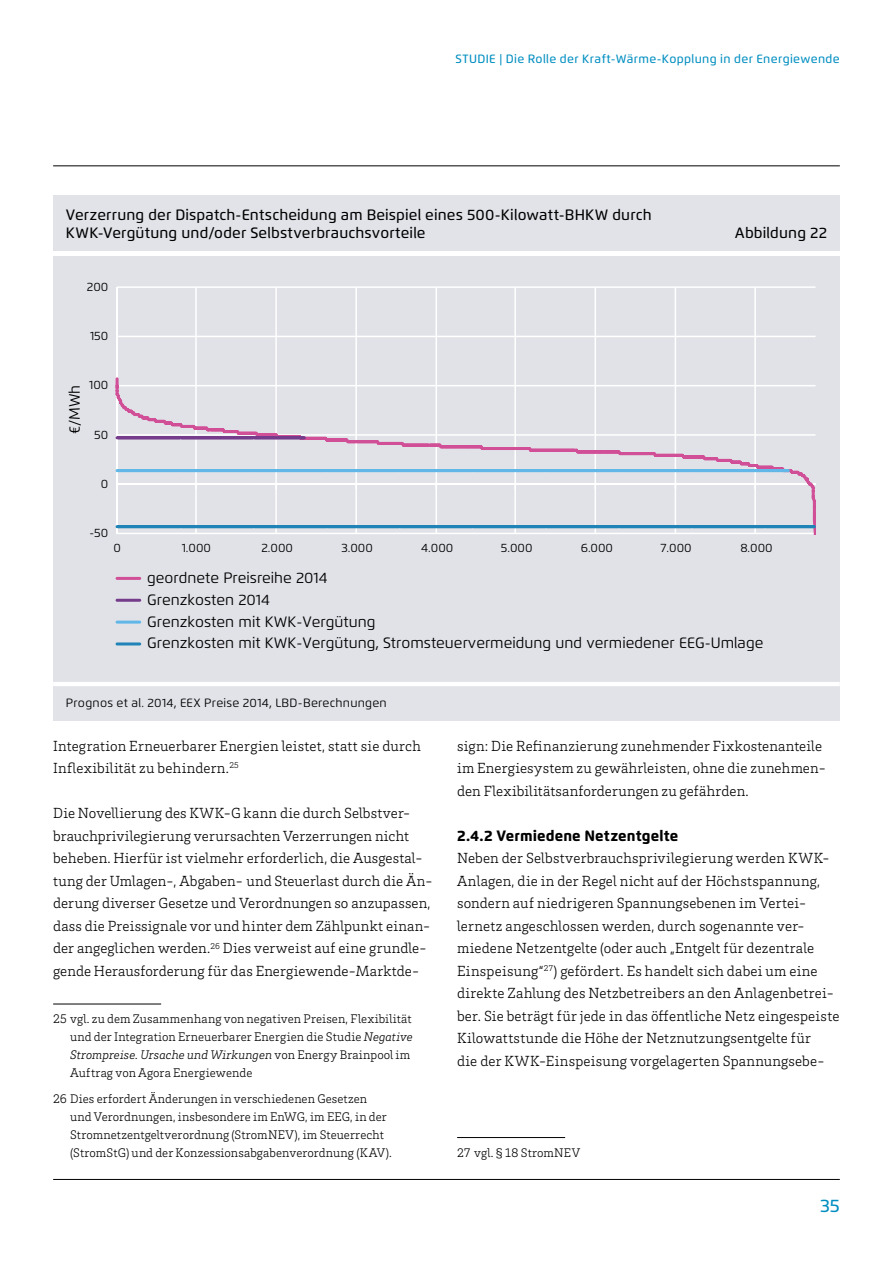
<style>
.page{position:relative;width:893px;height:1263px;background:#fff}
.page>*{position:absolute;margin:0;border:0;box-sizing:border-box;transform-origin:0 0}
.t1{font:500 18px "Flexo";color:#008ec1}
.t2{font:300 15px/22.5px "Brix Slab";letter-spacing:.01em;color:#000}
.t3{font:15px/21.9px "Flexo";color:#000}
.t4{font:500 15px/18px "Flexo";letter-spacing:.01em;color:#000}
.t5{font:800 15px "Flexo";letter-spacing:.005em;color:#000}
.t6{font:300 12.75px/18px "Brix Slab";letter-spacing:.005em;color:#000}
.t7{font:12px "Flexo";letter-spacing:.02em;color:#000}
.t8{font:500 12px "Flexo";letter-spacing:.03em;color:#008ec1}
.s1{font-style:italic}
</style>
<div class="page">
<hr style="left:53px;top:166px;width:787px;height:1px;background:#000">
<hr style="left:53px;top:1179px;width:787px;height:1px;background:#000">
<hr style="left:457px;top:1137px;width:108px;height:1px;background:#000">
<hr style="left:53px;top:1004px;width:108px;height:1px;background:#000">
<div style="left:53px;top:256px;width:787px;height:448px;background:#e1e2e8"></div>
<hr style="left:117px;top:336px;width:699px;height:1px;background:#fff">
<hr style="left:117px;top:286px;width:699px;height:2px;background:#fff">
<hr style="left:195px;top:287px;width:2px;height:246px;background:#fff">
<hr style="left:275px;top:287px;width:2px;height:246px;background:#fff">
<hr style="left:355px;top:287px;width:2px;height:246px;background:#fff">
<hr style="left:436px;top:287px;width:1px;height:246px;background:#fff">
<hr style="left:514px;top:287px;width:2px;height:246px;background:#fff">
<hr style="left:595px;top:287px;width:1px;height:246px;background:#fff">
<hr style="left:675px;top:287px;width:1px;height:246px;background:#fff">
<hr style="left:754px;top:287px;width:2px;height:246px;background:#fff">
<hr style="left:116px;top:287px;width:1px;height:246px;background:#fff">
<svg style="left:116px;top:377px;width:700px;height:157px"></svg>
<svg style="left:116px;top:436px;width:190px;height:3px"></svg>
<hr style="left:116px;top:469px;width:674px;height:3px;background:#61b8e8">
<hr style="left:116px;top:525px;width:700px;height:3px;background:#1e83b6">
<hr style="left:116px;top:577px;width:25px;height:3px;background:#d14f97;border-radius:2px">
<hr style="left:116px;top:599px;width:25px;height:3px;background:#743c8a;border-radius:2px">
<hr style="left:116px;top:621px;width:25px;height:3px;background:#61b8e8;border-radius:2px">
<hr style="left:116px;top:642px;width:25px;height:3px;background:#1e83b6;border-radius:2px">
<div style="left:53px;top:685px;width:787px;height:36px;background:#e1e3e9"></div>
<hr style="left:53px;top:682px;width:787px;height:4px;background:#fff">
<div style="left:53px;top:196px;width:787px;height:55px;background:#e1e3e9"></div>
<p class="t8" style="left:455px;top:51px;width:386px">Studie | Die Rolle der Kraft-Wärme-Kopplung in der Energiewende</p>
<p class="t4" style="left:66px;top:206px;width:587px">Verzerrung der Dispatch-Entscheidung am Beispiel eines 500-Kilowatt-BHKW durch<br>KWK-Vergütung und/oder Selbstverbrauchsvorteile</p>
<p class="t7" style="left:87px;top:279px;width:23px">200</p>
<p class="t7" style="left:90px;top:329px;width:20px">150</p>
<p class="t3" style="left:64px;top:434px;width:51px;rotate:-90deg">€/MWh</p>
<p class="t7" style="left:89px;top:378px;width:21px">100</p>
<p class="t7" style="left:94px;top:427px;width:16px">50</p>
<p class="t7" style="left:101px;top:476px;width:9px">0</p>
<p class="t7" style="left:89px;top:526px;width:20px">-50</p>
<p class="t4" style="left:735px;top:224px;width:94px">Abbildung 22</p>
<p class="t7" style="left:114px;top:540px;width:9px">0</p>
<p class="t7" style="left:182px;top:540px;width:31px">1.000</p>
<p class="t7" style="left:262px;top:540px;width:33px">2.000</p>
<p class="t7" style="left:341px;top:540px;width:33px">3.000</p>
<p class="t7" style="left:421px;top:540px;width:34px">4.000</p>
<p class="t7" style="left:501px;top:540px;width:33px">5.000</p>
<p class="t7" style="left:581px;top:540px;width:34px">6.000</p>
<p class="t7" style="left:661px;top:540px;width:33px">7.000</p>
<p class="t7" style="left:740px;top:540px;width:34px">8.000</p>
<p class="t3" style="left:147px;top:567px;width:618px">geordnete Preisreihe 2014<br>Grenzkosten 2014<br>Grenzkosten mit KWK-Vergütung<br>Grenzkosten mit KWK-Vergütung, Stromsteuervermeidung und vermiedener EEG-Umlage</p>
<p class="t7" style="left:66px;top:696px;width:322px">Prognos et al. 2014, EEX Preise 2014, LBD-Berechnungen</p>
<p class="t2" style="left:53px;top:734px;width:369px">Integration Erneuerbarer Energien leistet, statt sie durch<br>Inflexibilität zu behindern.<sup>25</sup></p>
<p class="t2" style="left:53px;top:801px;width:381px">Die Novellierung des KWK-G kann die durch Selbstver&shy;brauchprivilegierung verursachten Verzerrungen nicht beheben. Hierfür ist vielmehr erforderlich, die Ausgestal&shy;tung der Umlagen-, Abgaben- und Steuerlast durch die Än&shy;derung diverser Gesetze und Verordnungen so anzupassen, dass die Preissignale vor und hinter dem Zählpunkt einan&shy;der angeglichen werden.<sup>26</sup> Dies verweist auf eine grundle&shy;gende Herausforderung für das Energiewende-Marktde-</p>
<p class="t6" style="left:70px;top:1009px;width:344px;text-indent:-17px">25 vgl. zu dem Zusammenhang von negativen Preisen, Flexibilität und der Integration Erneuerbarer Energien die Studie <span class="s1">Negative Strompreise. Ursache und Wirkungen</span> von Energy Brainpool im Auftrag von Agora Energiewende</p>
<p class="t6" style="left:70px;top:1089px;width:323px;text-indent:-17px">26 Dies erfordert Änderungen in verschiedenen Gesetzen<br>und Verordnungen, insbesondere im EnWG, im EEG, in der Stromnetzentgeltverordnung (StromNEV), im Steuerrecht (StromStG) und der Konzessionsabgabenverordnung (KAV).</p>
<p class="t2" style="left:457px;top:734px;width:371px">sign: Die Refinanzierung zunehmender Fixkostenanteile im Energiesystem zu gewährleisten, ohne die zunehmen&shy;den Flexibilitätsanforderungen zu gefährden.</p>
<p class="t5" style="left:457px;top:826px;width:223px">2.4.2 Vermiedene Netzentgelte</p>
<p class="t2" style="left:457px;top:846px;width:384px">Neben der Selbstverbrauchsprivilegierung werden KWK-Anlagen, die in der Regel nicht auf der Höchstspannung, sondern auf niedrigeren Spannungsebenen im Vertei&shy;lernetz angeschlossen werden, durch sogenannte ver&shy;miedene Netzentgelte (oder auch „Entgelt für dezentrale Einspeisung“<sup>27</sup>) gefördert. Es handelt sich dabei um eine direkte Zahlung des Netzbetreibers an den Anlagenbetrei&shy;ber. Sie beträgt für jede in das öffentliche Netz eingespeiste Kilowattstunde die Höhe der Netznutzungsentgelte für<br>die der KWK-Einspeisung vorgelagerten Spannungsebe-</p>
<p class="t6" style="left:457px;top:1143px;width:124px">27 vgl. § 18 StromNEV</p>
<p class="t1" style="left:820px;top:1195px;width:21px">35</p>
</div>
